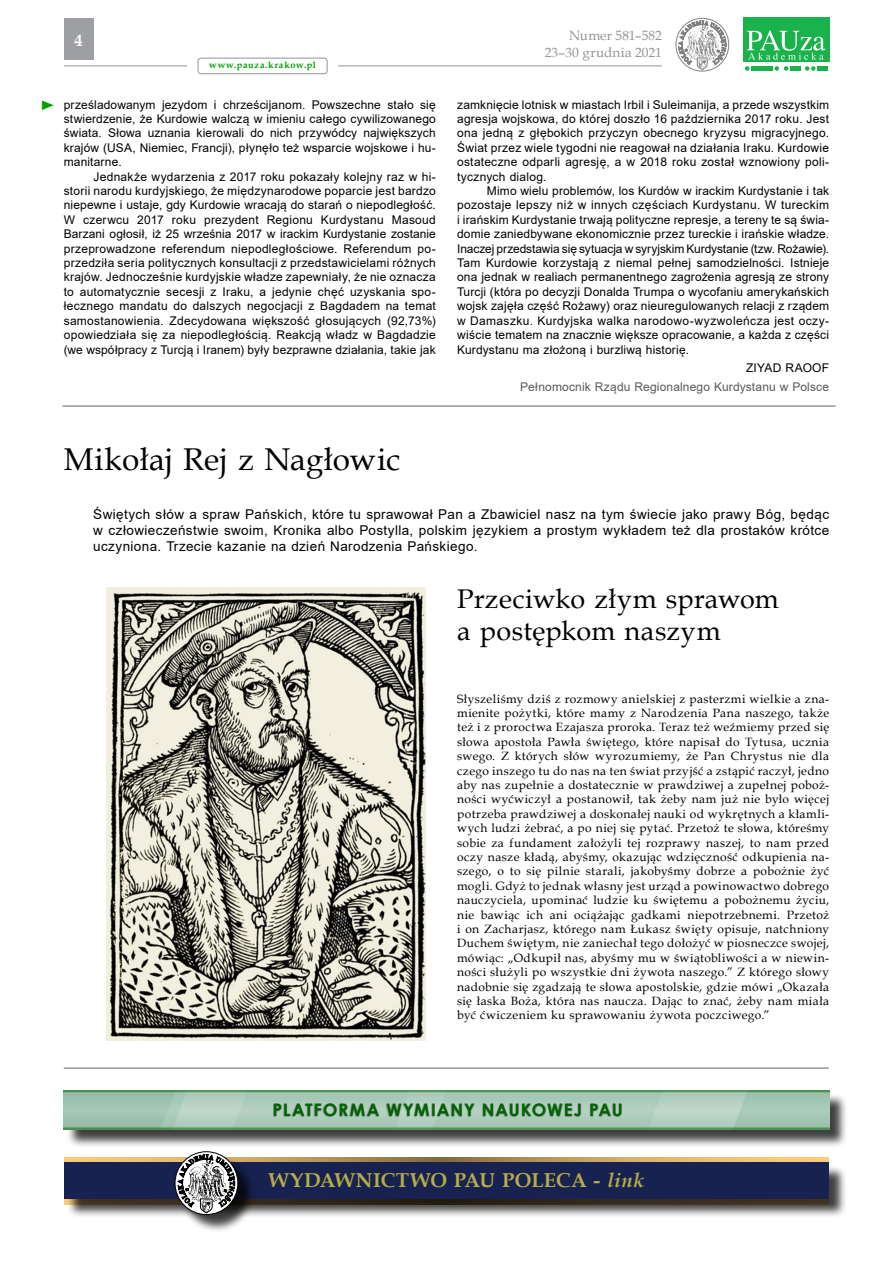
<style>
.page{position:relative;width:893px;height:1263px;background:#fff}
.page>*{position:absolute;margin:0;border:0;box-sizing:border-box;transform-origin:0 0}
.t1{font:31.5px "Book Antiqua";letter-spacing:.005em;color:#000}
.t2{font:27px/32.4px "Book Antiqua";letter-spacing:.01em;color:#000}
.t3{font:700 20.1px "Book Antiqua";letter-spacing:.015em;color:#b7ad48}
.t4{font:700 17.25px "Century Gothic";letter-spacing:.06em;color:#006400}
.t5{font:700 16.5px "Book Antiqua";color:#fff}
.t6{font:13.5px/16.2px "Arial";letter-spacing:.03em;color:#000;text-align:justify}
.t7{font:13.5px/16.2px "Book Antiqua";color:#939598;text-align:right}
.t8{font:12px/14.4px "Arial";letter-spacing:.01em;color:#000;text-align:justify}
.t9{font:12px/14.4px "Book Antiqua";letter-spacing:.035em;color:#000;text-align:justify}
.t10{font:12px "Arial";letter-spacing:.01em;color:#58595b}
.t11{font:700 9.15px "Book Antiqua";letter-spacing:.075em;color:#00a000}
.s1{font-family:"Times New Roman";font-size:13.5px;color:#00a000}
.s2{font-style:italic}
</style>
<div class="page">
<svg style="left:745px;top:66px;width:4px;height:5px"></svg>
<svg style="left:774px;top:66px;width:14px;height:5px"></svg>
<svg style="left:805px;top:66px;width:10px;height:5px"></svg>
<div style="left:751px;top:66px;width:10px;height:5px;background:#19b24b"></div>
<div style="left:763px;top:66px;width:10px;height:5px;background:#19b24b"></div>
<div style="left:790px;top:66px;width:10px;height:5px;background:#19b24b"></div>
<div style="left:817px;top:66px;width:10px;height:5px;background:#19b24b"></div>
<div style="left:743px;top:18px;width:86px;height:44px;background:#19b24b"></div>
<svg style="left:747px;top:30px;width:78px;height:30px"></svg>
<div style="left:676px;top:18px;width:53px;height:53px;border:1px solid #000;border-radius:50%"></div>
<svg style="left:678px;top:17px;width:48px;height:53px"></svg>
<div style="left:198px;top:58px;width:129px;height:16px;border:1px solid #939598;border-radius:3px"></div>
<hr style="left:338px;top:66px;width:324px;height:1px;background:#939598">
<hr style="left:64px;top:66px;width:123px;height:1px;background:#939598">
<div style="left:64px;top:18px;width:30px;height:42px;background:#9d9fa2"></div>
<img style="left:107px;top:588px;width:318px;height:452px">
<div style="left:66px;top:1093px;width:782px;height:55px;background:#000;opacity:.75"></div>
<img style="left:64px;top:1092px;width:765px;height:35px">
<div style="left:273px;top:1103px;width:349px;height:14px;background:#000;opacity:.5"></div>
<hr style="left:64px;top:1090px;width:765px;height:2px;background:#006400">
<hr style="left:64px;top:1127px;width:765px;height:2px;background:#006400">
<hr style="left:64px;top:1067px;width:765px;height:2px;background:#939598">
<svg style="left:64px;top:1157px;width:765px;height:5px;background:#caa562"></svg>
<div style="left:66px;top:1164px;width:782px;height:54px;background:#000;opacity:.75"></div>
<div style="left:64px;top:1162px;width:765px;height:37px;background:#182250"></div>
<div style="left:177px;top:1154px;width:80px;height:79px;background:#000;opacity:.75"></div>
<div style="left:175px;top:1151px;width:63px;height:64px;border:1px solid #000;border-radius:50%"></div>
<svg style="left:178px;top:1151px;width:57px;height:62px;background:#969694"></svg>
<hr style="left:62px;top:405px;width:774px;height:2px;background:#939598">
<h3 class="t5" style="left:75px;top:30px;width:10px">4</h3>
<p class="t11" style="left:209px;top:59px;width:108px">www.pauza.krakow.pl</p>
<p class="t8" style="left:64px;top:97px;width:374px;text-indent:-24px"><span class="s1">►</span> prześladowanym jezydom i chrześcijanom. Powszechne stało się stwierdzenie, że Kurdowie walczą w imieniu całego cywilizowanego świata. Słowa uznania kierowali do nich przywódcy największych krajów (USA, Niemiec, Francji), płynęło też wsparcie wojskowe i hu&shy;manitarne.</p>
<p class="t8" style="left:64px;top:169px;width:374px;text-indent:30px">Jednakże wydarzenia z 2017 roku pokazały kolejny raz w hi&shy;storii narodu kurdyjskiego, że międzynarodowe poparcie jest bardzo niepewne i ustaje, gdy Kurdowie wracają do starań o niepodległość.<br>W czerwcu 2017 roku prezydent Regionu Kurdystanu Masoud Barzani ogłosił, iż 25 września 2017 w irackim Kurdystanie zostanie przeprowadzone referendum niepodległościowe. Referendum po&shy;przedziła seria politycznych konsultacji z przedstawicielami różnych krajów. Jednocześnie kurdyjskie władze zapewniały, że nie oznacza to automatycznie secesji z Iraku, a jedynie chęć uzyskania spo&shy;łecznego mandatu do dalszych negocjacji z Bagdadem na temat samostanowienia. Zdecydowana większość głosujących (92,73%) opowiedziała się za niepodległością. Reakcją władz w Bagdadzie (we współpracy z Turcją i Iranem) były bezprawne działania, takie jak</p>
<p class="t7" style="left:545px;top:27px;width:119px">Numer 581–582<br>23–30 grudnia 2021</p>
<p class="t8" style="left:457px;top:97px;width:374px">zamknięcie lotnisk w miastach Irbil i Suleimanija, a przede wszystkim agresja wojskowa, do której doszło 16 października 2017 roku. Jest ona jedną z głębokich przyczyn obecnego kryzysu migracyjnego.<br>Świat przez wiele tygodni nie reagował na działania Iraku. Kurdowie ostateczne odparli agresję, a w 2018 roku został wznowiony poli&shy;tycznych dialog.</p>
<p class="t8" style="left:457px;top:184px;width:374px;text-indent:30px">Mimo wielu problemów, los Kurdów w irackim Kurdystanie i tak pozostaje lepszy niż w innych częściach Kurdystanu. W tureckim i irańskim Kurdystanie trwają polityczne represje, a tereny te są świa&shy;domie zaniedbywane ekonomicznie przez tureckie i irańskie władze.<br>Inaczej przedstawia się sytuacja w syryjskim Kurdystanie (tzw. Rożawie).<br>Tam Kurdowie korzystają z niemal pełnej samodzielności. Istnieje ona jednak w realiach permanentnego zagrożenia agresją ze strony Turcji (która po decyzji Donalda Trumpa o wycofaniu amerykańskich wojsk zajęła część Rożawy) oraz nieuregulowanych relacji z rządem w Damaszku. Kurdyjska walka narodowo-wyzwoleńcza jest oczy&shy;wiście tematem na znacznie większe opracowanie, a każda z części Kurdystanu ma złożoną i burzliwą historię.</p>
<p class="t8" style="left:746px;top:361px;width:84px">ZIYAD RAOOF</p>
<p class="t10" style="left:520px;top:378px;width:310px">Pełnomocnik Rządu Regionalnego Kurdystanu w Polsce</p>
<h1 class="t1" style="left:64px;top:437px;width:338px">Mikołaj Rej z Nagłowic</h1>
<p class="t6" style="left:93px;top:506px;width:737px">Świętych słów a spraw Pańskich, które tu sprawował Pan a Zbawiciel nasz na tym świecie jako prawy Bóg, będąc w człowieczeństwie swoim, Kronika albo Postylla, polskim językiem a prostym wykładem też dla prostaków krótce uczyniona. Trzecie kazanie na dzień Narodzenia Pańskiego.</p>
<h2 class="t2" style="left:457px;top:581px;width:323px">Przeciwko złym sprawom a postępkom naszym</h2>
<p class="t9" style="left:457px;top:691px;width:374px">Słyszeliśmy dziś z rozmowy anielskiej z pasterzmi wielkie a zna&shy;mienite pożytki, które mamy z Narodzenia Pana naszego, także też i z proroctwa Ezajasza proroka. Teraz też weźmiemy przed się słowa apostoła Pawła świętego, które napisał do Tytusa, ucznia swego. Z których słów wyrozumiemy, że Pan Chrystus nie dla czego inszego tu do nas na ten świat przyjść a zstąpić raczył, jedno aby nas zupełnie a dostatecznie w prawdziwej a zupełnej poboż&shy;ności wyćwiczył a postanowił, tak żeby nam już nie było więcej potrzeba prawdziwej a doskonałej nauki od wykrętnych a kłamli&shy;wych ludzi żebrać, a po niej się pytać. Przetoż te słowa, któreśmy sobie za fundament założyli tej rozprawy naszej, to nam przed oczy nasze kładą, abyśmy, okazując wdzięczność odkupienia na&shy;szego, o to się pilnie starali, jakobyśmy dobrze a pobożnie żyć mogli. Gdyż to jednak własny jest urząd a powinowactwo dobrego nauczyciela, upominać ludzie ku świętemu a pobożnemu życiu, nie bawiąc ich ani ociążając gadkami niepotrzebnemi. Przetoż i on Zacharjasz, którego nam Łukasz święty opisuje, natchniony Duchem świętym, nie zaniechał tego dołożyć w piosneczce swojej, mówiąc: „Odkupił nas, abyśmy mu w świątobliwości a w niewin&shy;ności służyli po wszystkie dni żywota naszego.” Z którego słowy nadobnie się zgadzają te słowa apostolskie, gdzie mówi „Okazała się łaska Boża, która nas naucza. Dając to znać, żeby nam miała być ćwiczeniem ku sprawowaniu żywota poczciwego.”</p>
<h3 class="t4" style="left:273px;top:1097px;width:351px">PLATFORMA WYMIANY NAUKOWEJ PAU</h3>
<h3 class="t3" style="left:269px;top:1167px;width:377px">WYDAWNICTWO PAU POLECA - <span class="s2">link</span></h3>
</div>
